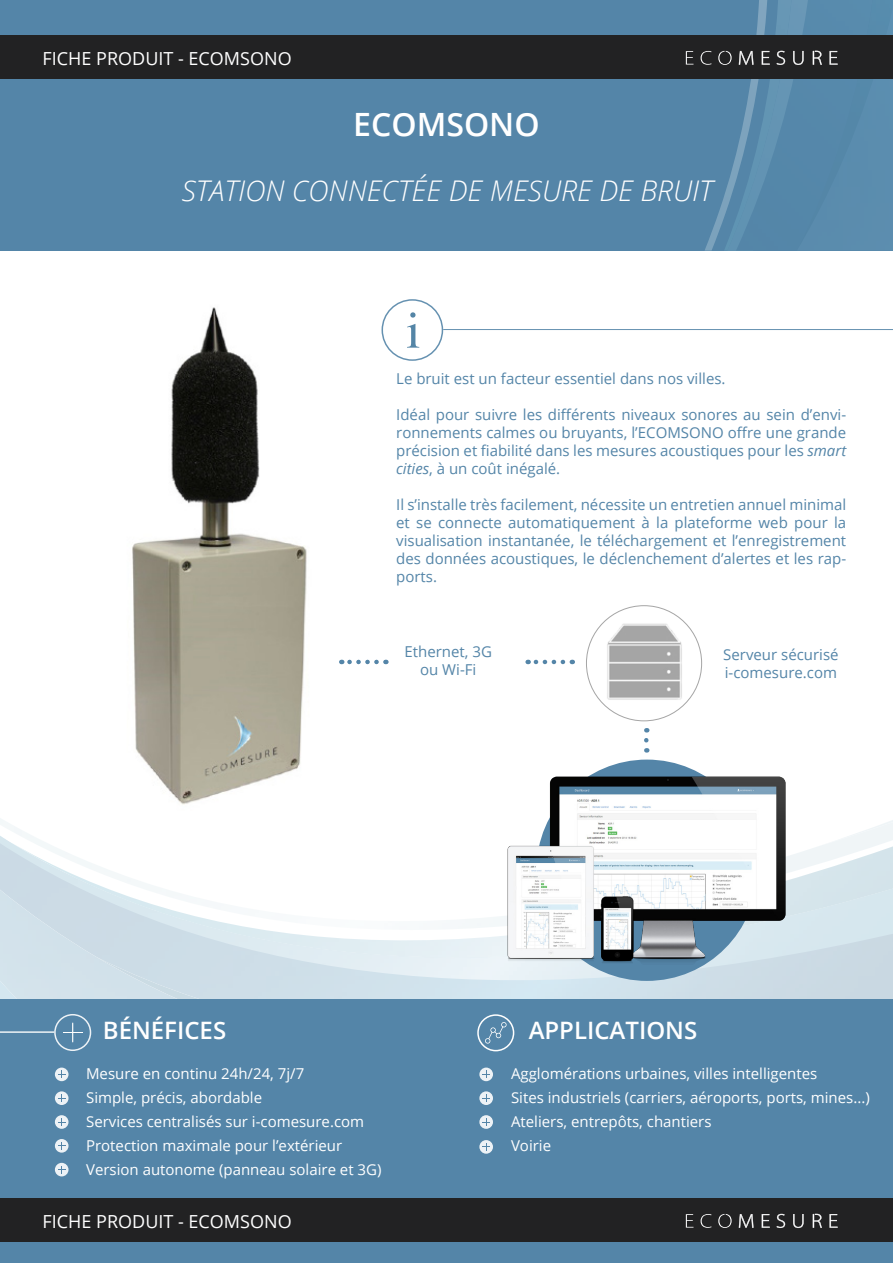
<style>
.page{position:relative;width:893px;height:1263px;background:#fff}
.page>*{position:absolute;margin:0;border:0;box-sizing:border-box;transform-origin:0 0}
.t1{font:600 32.1px "Open Sans";color:#fff}
.t2{font:italic 300 28.5px "Open Sans";color:#fff}
.t3{font:600 24px "Open Sans";color:#fff}
.t4{font:18px "Open Sans";color:#fff}
.t5{font:15px/18px "Open Sans";color:#5485a8;text-align:justify}
.t6{font:15px "Open Sans";color:#fff}
.s1{font-style:italic}
</style>
<div class="page">
<img style="left:0;top:818px;width:202px;height:181px">
<img style="left:0;top:888px;width:178px;height:111px">
<div style="left:0;top:999px;width:893px;height:264px;background:#5485a8"></div>
<div style="left:0;top:0;width:893px;height:251px;background:#5485a8"></div>
<img style="left:705px;top:0;width:103px;height:251px">
<img style="left:797px;top:7px;width:96px;height:244px">
<div style="left:0;top:35px;width:893px;height:44px;background:#222223"></div>
<div style="left:0;top:1198px;width:893px;height:44px;background:#222223"></div>
<svg style="left:686px;top:51px;width:7px;height:14px"></svg>
<svg style="left:701px;top:51px;width:11px;height:14px"></svg>
<svg style="left:718px;top:51px;width:14px;height:14px"></svg>
<svg style="left:739px;top:51px;width:14px;height:14px"></svg>
<svg style="left:762px;top:51px;width:8px;height:14px"></svg>
<svg style="left:776px;top:51px;width:9px;height:14px"></svg>
<svg style="left:793px;top:51px;width:11px;height:14px"></svg>
<svg style="left:813px;top:51px;width:9px;height:14px"></svg>
<svg style="left:829px;top:51px;width:9px;height:14px"></svg>
<svg style="left:686px;top:1214px;width:7px;height:13px"></svg>
<svg style="left:701px;top:1214px;width:11px;height:14px"></svg>
<svg style="left:718px;top:1214px;width:14px;height:14px"></svg>
<svg style="left:739px;top:1214px;width:14px;height:14px"></svg>
<svg style="left:762px;top:1214px;width:8px;height:14px"></svg>
<svg style="left:776px;top:1214px;width:9px;height:14px"></svg>
<svg style="left:793px;top:1214px;width:11px;height:14px"></svg>
<svg style="left:813px;top:1214px;width:9px;height:14px"></svg>
<svg style="left:829px;top:1214px;width:9px;height:14px"></svg>
<svg style="left:55px;top:1067px;width:14px;height:14px"></svg>
<svg style="left:58px;top:1070px;width:8px;height:8px"></svg>
<svg style="left:479px;top:1067px;width:14px;height:14px"></svg>
<svg style="left:482px;top:1070px;width:8px;height:8px"></svg>
<svg style="left:55px;top:1115px;width:14px;height:14px"></svg>
<svg style="left:58px;top:1118px;width:8px;height:8px"></svg>
<svg style="left:479px;top:1115px;width:14px;height:14px"></svg>
<svg style="left:482px;top:1118px;width:8px;height:8px"></svg>
<svg style="left:55px;top:1163px;width:14px;height:13px"></svg>
<svg style="left:58px;top:1166px;width:8px;height:7px"></svg>
<svg style="left:55px;top:1091px;width:14px;height:14px"></svg>
<svg style="left:58px;top:1094px;width:8px;height:8px"></svg>
<svg style="left:479px;top:1091px;width:14px;height:14px"></svg>
<svg style="left:482px;top:1094px;width:8px;height:8px"></svg>
<svg style="left:55px;top:1139px;width:14px;height:13px"></svg>
<svg style="left:58px;top:1142px;width:8px;height:8px"></svg>
<svg style="left:479px;top:1140px;width:14px;height:14px"></svg>
<svg style="left:482px;top:1143px;width:8px;height:8px"></svg>
<hr style="left:0;top:1031px;width:54px;height:2px;background:#fff">
<div style="left:54px;top:1014px;width:37px;height:37px;border:2px solid #fff;border-radius:50%"></div>
<svg style="left:63px;top:1022px;width:20px;height:20px"></svg>
<svg style="left:485px;top:1022px;width:22px;height:21px"></svg>
<div style="left:477px;top:1014px;width:37px;height:37px;border:2px solid #fff;border-radius:50%"></div>
<hr style="left:443px;top:329px;width:450px;height:1px;background:#5485a8">
<div style="left:382px;top:299px;width:61px;height:62px;border:2px solid #5485a8;border-radius:50%"></div>
<svg style="left:407px;top:312px;width:12px;height:36px"></svg>
<svg style="left:341px;top:660px;width:36px;height:4px"></svg>
<div style="left:536px;top:759px;width:221px;height:222px;background:#5485a8;border-radius:50%"></div>
<img style="left:504px;top:770px;width:283px;height:202px">
<svg style="left:528px;top:660px;width:35px;height:4px"></svg>
<img style="left:607px;top:621px;width:76px;height:79px">
<svg style="left:644px;top:728px;width:4px;height:12px"></svg>
<img style="left:104px;top:307px;width:203px;height:513px">
<p class="t4" style="left:43px;top:46px;width:251px">FICHE PRODUIT - ECOMSONO</p>
<p class="t1" style="left:353px;top:102px;width:188px">ECOMSONO</p>
<p class="t2" style="left:182px;top:171px;width:533px">STATION CONNECTÉE DE MESURE DE BRUIT</p>
<p class="t5" style="left:396px;top:369px;width:331px">Le bruit est un facteur essentiel dans nos villes.</p>
<p class="t5" style="left:396px;top:405px;width:451px">Idéal pour suivre les différents niveaux sonores au sein d’envi&shy;ronnements calmes ou bruyants, l’ECOMSONO offre une grande précision et fiabilité dans les mesures acoustiques pour les <span class="s1">smart cities</span>, à un coût inégalé.</p>
<p class="t5" style="left:396px;top:495px;width:451px">Il s’installe très facilement, nécessite un entretien annuel minimal et se connecte automatiquement à la plateforme web pour la visualisation instantanée, le téléchargement et l’enregistrement des données acoustiques, le déclenchement d’alertes et les rap&shy;ports.</p>
<p class="t5" style="left:405px;top:642px;width:89px">Ethernet, 3G</p>
<p class="t5" style="left:420px;top:660px;width:58px">ou Wi-Fi</p>
<p class="t5" style="left:723px;top:645px;width:117px">Serveur sécurisé</p>
<p class="t5" style="left:725px;top:663px;width:114px">i-comesure.com</p>
<p class="t3" style="left:103px;top:1014px;width:125px">BÉNÉFICES</p>
<p class="t3" style="left:529px;top:1014px;width:170px">APPLICATIONS</p>
<p class="t6" style="left:86px;top:1063px;width:220px">Mesure en continu 24h/24, 7j/7</p>
<p class="t6" style="left:86px;top:1087px;width:178px">Simple, précis, abordable</p>
<p class="t6" style="left:86px;top:1111px;width:280px">Services centralisés sur i-comesure.com</p>
<p class="t6" style="left:86px;top:1135px;width:258px">Protection maximale pour l’extérieur</p>
<p class="t6" style="left:86px;top:1159px;width:297px">Version autonome (panneau solaire et 3G)</p>
<p class="t4" style="left:43px;top:1209px;width:251px">FICHE PRODUIT - ECOMSONO</p>
<p class="t6" style="left:511px;top:1063px;width:308px">Agglomérations urbaines, villes intelligentes</p>
<p class="t6" style="left:511px;top:1087px;width:360px">Sites industriels (carriers, aéroports, ports, mines...)</p>
<p class="t6" style="left:511px;top:1111px;width:202px">Ateliers, entrepôts, chantiers</p>
<p class="t6" style="left:511px;top:1135px;width:42px">Voirie</p>
</div>
